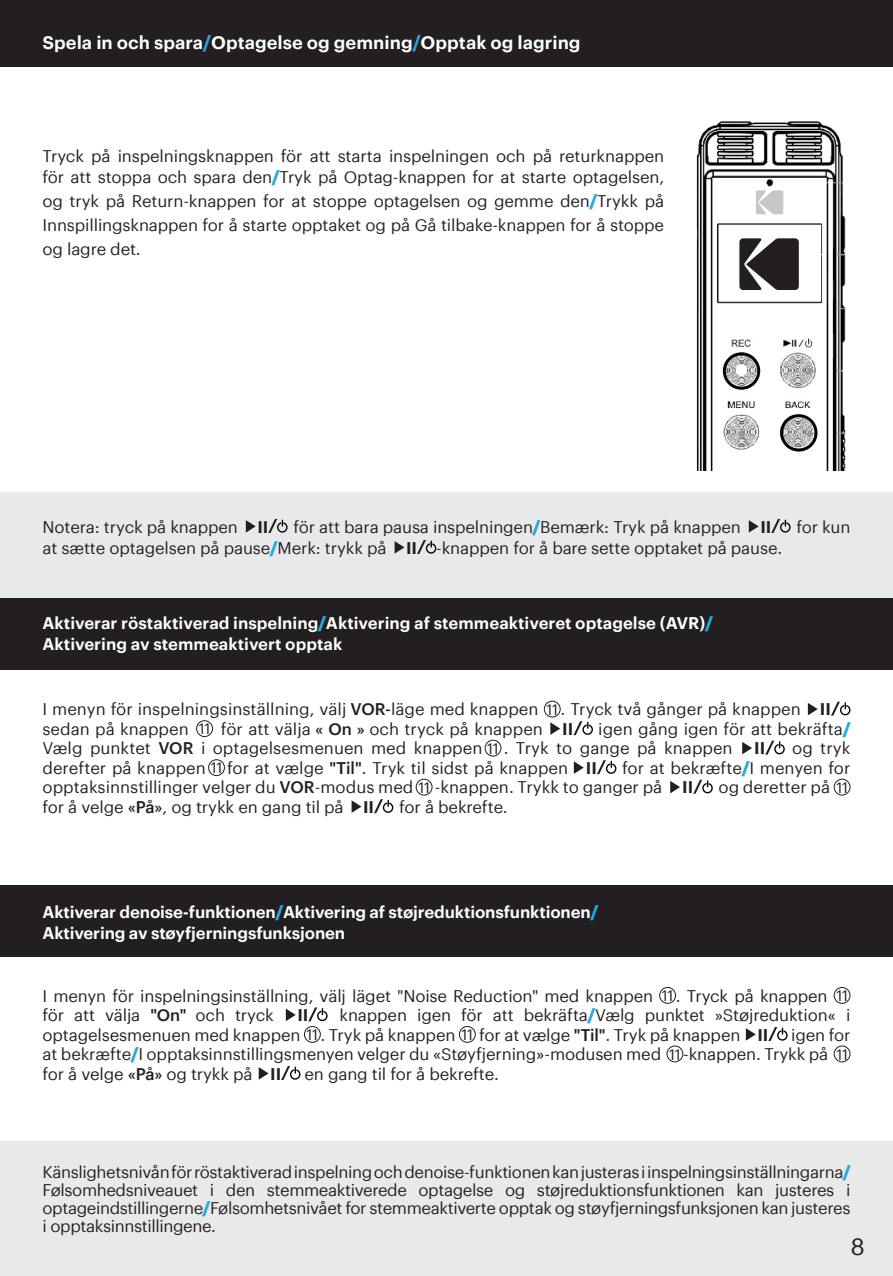
<style>
.page{position:relative;width:893px;height:1276px;background:#fff}
.page>*{position:absolute;margin:0;border:0;box-sizing:border-box;transform-origin:0 0}
.t1{font:23.4px "Graphik App";color:#231f20}
.t2{font:600 18px "Graphik App";color:#fff}
.t3{font:16.5px/18px "Graphik App";letter-spacing:-.01em;color:#231f20;text-align:justify}
.t4{font:600 16.5px "Graphik App";letter-spacing:-.01em;color:#fff}
.t5{font:600 16.5px "Graphik App";color:#231f20}
.t6{font:14.7px "Graphik App";letter-spacing:-.025em;color:#231f20}
.s1{font-weight:700;color:#24aae1}
.s2{font-family:"Graphik App Super";color:#24aae1}
.s3{font-weight:600}
.s4{font-family:"Graphik App Super";font-weight:400;color:#24aae1}
.s5{font-weight:500}
</style>
<div class="page">
<img style="left:696px;top:121px;width:150px;height:349px">
<div style="left:0;top:492px;width:893px;height:106px;background:#e9e9e9"></div>
<svg style="left:246px;top:520px;width:10px;height:12px"></svg>
<svg style="left:268px;top:519px;width:20px;height:14px"></svg>
<svg style="left:749px;top:520px;width:10px;height:12px"></svg>
<svg style="left:771px;top:519px;width:20px;height:14px"></svg>
<svg style="left:395px;top:541px;width:9px;height:12px"></svg>
<svg style="left:417px;top:540px;width:20px;height:14px"></svg>
<div style="left:0;top:0;width:893px;height:66px;background:#231f20"></div>
<svg style="left:756px;top:190px;width:27px;height:24px"></svg>
<svg style="left:739px;top:238px;width:60px;height:52px;background:#444142"></svg>
<div style="left:723px;top:352px;width:37px;height:38px;border:3px solid #030303;border-radius:50%"></div>
<div style="left:780px;top:414px;width:37px;height:37px;border:3px solid #030303;border-radius:50%"></div>
<div style="left:0;top:598px;width:893px;height:71px;background:#231f20"></div>
<div style="left:544px;top:701px;width:17px;height:16px;border:1px solid #231f20;border-radius:50%"></div>
<svg style="left:808px;top:703px;width:10px;height:12px"></svg>
<svg style="left:831px;top:701px;width:20px;height:15px"></svg>
<div style="left:196px;top:720px;width:17px;height:17px;border:1px solid #231f20;border-radius:50%"></div>
<svg style="left:550px;top:722px;width:10px;height:13px"></svg>
<svg style="left:573px;top:721px;width:20px;height:14px"></svg>
<div style="left:485px;top:740px;width:16px;height:16px;border:1px solid #231f20;border-radius:50%"></div>
<svg style="left:742px;top:742px;width:10px;height:12px"></svg>
<svg style="left:765px;top:740px;width:20px;height:15px"></svg>
<div style="left:208px;top:759px;width:17px;height:17px;border:1px solid #231f20;border-radius:50%"></div>
<svg style="left:574px;top:761px;width:10px;height:13px"></svg>
<svg style="left:597px;top:760px;width:20px;height:14px"></svg>
<div style="left:416px;top:779px;width:16px;height:16px;border:1px solid #231f20;border-radius:50%"></div>
<svg style="left:670px;top:781px;width:10px;height:12px"></svg>
<svg style="left:693px;top:779px;width:20px;height:15px"></svg>
<div style="left:834px;top:779px;width:16px;height:16px;border:1px solid #231f20;border-radius:50%"></div>
<svg style="left:352px;top:800px;width:9px;height:13px"></svg>
<svg style="left:374px;top:799px;width:20px;height:14px"></svg>
<div style="left:0;top:885px;width:893px;height:71px;background:#231f20"></div>
<div style="left:659px;top:987px;width:17px;height:16px;border:1px solid #231f20;border-radius:50%"></div>
<div style="left:834px;top:987px;width:16px;height:16px;border:1px solid #231f20;border-radius:50%"></div>
<svg style="left:286px;top:1008px;width:10px;height:13px"></svg>
<svg style="left:308px;top:1007px;width:20px;height:15px"></svg>
<div style="left:304px;top:1026px;width:17px;height:16px;border:1px solid #231f20;border-radius:50%"></div>
<div style="left:459px;top:1026px;width:17px;height:16px;border:1px solid #231f20;border-radius:50%"></div>
<svg style="left:746px;top:1028px;width:10px;height:12px"></svg>
<svg style="left:768px;top:1027px;width:20px;height:14px"></svg>
<div style="left:667px;top:1045px;width:16px;height:17px;border:1px solid #231f20;border-radius:50%"></div>
<div style="left:834px;top:1045px;width:16px;height:17px;border:1px solid #231f20;border-radius:50%"></div>
<svg style="left:259px;top:1067px;width:10px;height:12px"></svg>
<svg style="left:281px;top:1066px;width:20px;height:14px"></svg>
<div style="left:0;top:1141px;width:893px;height:135px;background:#e9e9e9"></div>
<p class="t2" style="left:43px;top:29px;width:540px">Spela in och spara<span class="s1">/</span>Optagelse og gemning<span class="s1">/</span>Opptak og lagring</p>
<p class="t3" style="left:43px;top:144px;width:623px;line-height:21px">Tryck på inspelningsknappen för att starta inspelningen och på returknappen för att stoppa och spara den<span class="s2">/</span>Tryk på Optag-knappen for at starte optagelsen,</p>
<p class="t3" style="left:43px;top:188px;width:623px;line-height:24px">og tryk på Return-knappen for at stoppe optagelsen og gemme den<span class="s2">/</span>Trykk på Innspillingsknappen for å starte opptaket og på Gå tilbake-knappen for å stoppe og lagre det.</p>
<p class="t3" style="left:43px;top:516px;width:227px">Notera: tryck på knappen <span class="s3">II</span></p>
<p class="t3" style="left:294px;top:516px;width:479px">för att bara pausa inspelningen<span class="s2">/</span>Bemærk: Tryk på knappen <span class="s3">II</span></p>
<p class="t3" style="left:796px;top:516px;width:55px">for kun</p>
<p class="t3" style="left:43px;top:537px;width:741px">at sætte optagelsen på pause<span class="s2">/</span>Merk: trykk på <span class="s3">II</span> -knappen for å bare sette opptaket på pause.</p>
<p class="t4" style="left:43px;top:610px;width:672px">Aktiverar röstaktiverad inspelning<span class="s4">/</span>Aktivering af stemmeaktiveret optagelse (AVR)<span class="s4">/</span></p>
<p class="t4" style="left:43px;top:631px;width:301px">Aktivering av stemmeaktivert opptak</p>
<p class="t3" style="left:43px;top:699px;width:497px">I menyn för inspelningsinställning, välj <span class="s5">VOR-</span>läge med knappen</p>
<p class="t6" style="left:546px;top:698px;width:13px">11</p>
<p class="t3" style="left:561px;top:699px;width:272px">. Tryck två gånger på knappen <span class="s3">II</span></p>
<p class="t3" style="left:43px;top:718px;width:148px">sedan på knappen</p>
<p class="t6" style="left:199px;top:718px;width:13px">11</p>
<p class="t3" style="left:221px;top:718px;width:354px">för att välja <span class="s5">« On »</span> och tryck på knappen <span class="s3">II</span></p>
<p class="t3" style="left:598px;top:718px;width:254px">igen gång igen för att bekräfta<span class="s2">/</span></p>
<p class="t3" style="left:43px;top:738px;width:441px">Vælg punktet <span class="s5">VOR</span> i optagelsesmenuen med knappen</p>
<p class="t6" style="left:487px;top:737px;width:13px">11</p>
<p class="t3" style="left:504px;top:738px;width:231px">. Tryk to gange på knappen</p>
<p class="t5" style="left:754px;top:736px;width:13px">II</p>
<p class="t3" style="left:792px;top:738px;width:60px">og tryk</p>
<p class="t3" style="left:43px;top:757px;width:165px">derefter på knappen</p>
<p class="t6" style="left:211px;top:757px;width:13px">11</p>
<p class="t3" style="left:227px;top:757px;width:371px">for at vælge <span class="s5">"Til"</span>. Tryk til sidst på knappen <span class="s3">II</span></p>
<p class="t3" style="left:622px;top:757px;width:230px">for at bekræfte<span class="s2">/</span>I menyen for</p>
<p class="t3" style="left:43px;top:777px;width:372px">opptaksinnstillinger velger du <span class="s5">VOR</span>-modus med</p>
<p class="t6" style="left:418px;top:776px;width:13px">11</p>
<p class="t3" style="left:435px;top:777px;width:260px">-knappen. Trykk to ganger på <span class="s3">II</span></p>
<p class="t3" style="left:718px;top:777px;width:113px">og deretter på</p>
<p class="t6" style="left:836px;top:776px;width:13px">11</p>
<p class="t3" style="left:43px;top:796px;width:333px">for å velge <span class="s5">«På»</span>, og trykk en gang til på <span class="s3">II</span></p>
<p class="t3" style="left:399px;top:796px;width:110px">for å bekrefte.</p>
<p class="t4" style="left:43px;top:900px;width:557px">Aktiverar denoise-funktionen<span class="s4">/</span>Aktivering af støjreduktionsfunktionen<span class="s4">/</span></p>
<p class="t4" style="left:43px;top:921px;width:304px">Aktivering av støyfjerningsfunksjonen</p>
<p class="t3" style="left:43px;top:985px;width:612px">I menyn för inspelningsinställning, välj läget "Noise Reduction" med knappen</p>
<p class="t6" style="left:662px;top:984px;width:13px">11</p>
<p class="t3" style="left:676px;top:985px;width:153px">. Tryck på knappen</p>
<p class="t6" style="left:836px;top:984px;width:13px">11</p>
<p class="t3" style="left:43px;top:1004px;width:233px">för att välja <span class="s5">"On"</span> och tryck</p>
<p class="t5" style="left:297px;top:1002px;width:12px">II</p>
<p class="t3" style="left:339px;top:1004px;width:512px">knappen igen för att bekräfta<span class="s2">/</span>Vælg punktet »Støjreduktion« i</p>
<p class="t3" style="left:43px;top:1024px;width:259px">optagelsesmenuen med knappen</p>
<p class="t6" style="left:307px;top:1023px;width:13px">11</p>
<p class="t3" style="left:321px;top:1024px;width:136px">. Tryk på knappen</p>
<p class="t6" style="left:462px;top:1023px;width:13px">11</p>
<p class="t3" style="left:479px;top:1024px;width:291px">for at vælge <span class="s5">"Til"</span>. Tryk på knappen <span class="s3">II</span></p>
<p class="t3" style="left:791px;top:1024px;width:61px">igen for</p>
<p class="t3" style="left:43px;top:1043px;width:620px">at bekræfte<span class="s2">/</span>I opptaksinnstillingsmenyen velger du «Støyfjerning»-modusen med</p>
<p class="t6" style="left:669px;top:1043px;width:13px">11</p>
<p class="t3" style="left:683px;top:1043px;width:147px">-knappen. Trykk på</p>
<p class="t6" style="left:836px;top:1043px;width:13px">11</p>
<p class="t3" style="left:43px;top:1063px;width:240px">for å velge <span class="s5">«På»</span> og trykk på <span class="s3">II</span></p>
<p class="t3" style="left:304px;top:1063px;width:196px">en gang til for å bekrefte.</p>
<p class="t3" style="left:43px;top:1161px;width:809px">Känslighetsnivån för röstaktiverad inspelning och denoise-funktionen kan justeras i inspelningsinställningarna<span class="s2">/ </span>Følsomhedsniveauet i den stemmeaktiverede optagelse og støjreduktionsfunktionen kan justeres i optageindstillingerne<span class="s2">/</span>Følsomhetsnivået for stemmeaktiverte opptak og støyfjerningsfunksjonen kan justeres i opptaksinnstillingene.</p>
<h1 class="t1" style="left:850px;top:1228px;width:16px">8</h1>
</div>
